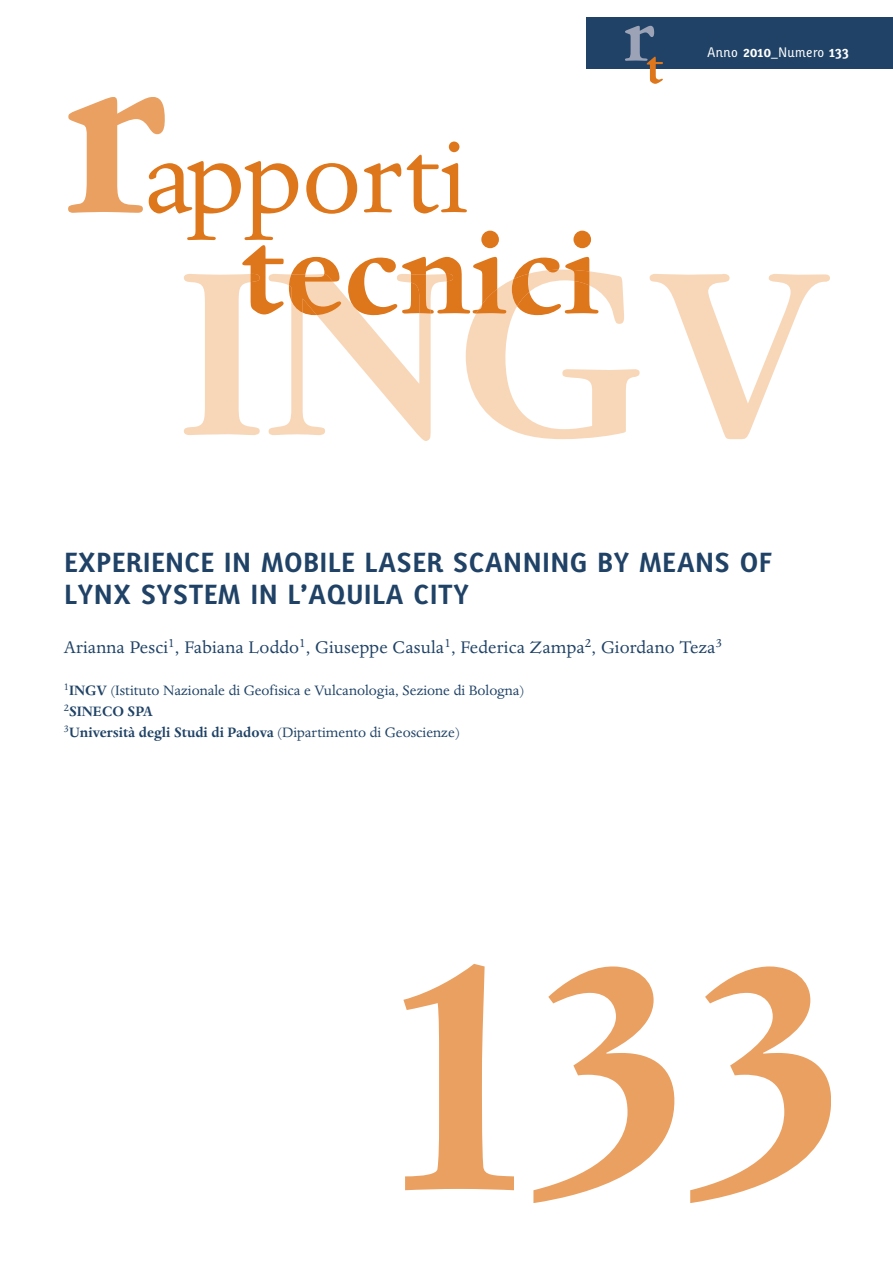
<style>
.page{position:relative;width:893px;height:1263px;background:#fff}
.page>*{position:absolute;margin:0;border:0;box-sizing:border-box;transform-origin:0 0}
.t1{font:700 132px "Dante";color:#de761b}
.t2{font:117px "Dante";color:#de761b}
.t3{font:700 51.6px "Dante";color:#de761b}
.t4{font:700 27px/32.4px "Karbid";letter-spacing:-.01em;color:#1f4266}
.t5{font:19.5px "Dante";letter-spacing:.01em;color:#1f4266}
.t6{font:15.75px/21px "Dante";color:#1f4266}
.t7{font:13.5px "Karbid";color:#fff}
.s1{font-weight:700}
</style>
<div class="page">
<svg style="left:403px;top:964px;width:428px;height:239px"></svg>
<div style="left:587px;top:17px;width:306px;height:51px;background:#1f4266"></div>
<img style="left:625px;top:26px;width:29px;height:35px">
<svg style="left:68px;top:97px;width:97px;height:116px"></svg>
<svg style="left:184px;top:272px;width:646px;height:169px"></svg>
<svg style="left:242px;top:270px;width:356px;height:45px"></svg>
<h2 class="t2" style="left:144px;top:134px;width:325px">apporti</h2>
<h1 class="t1" style="left:240px;top:225px;width:360px">tecnici</h1>
<h3 class="t3" style="left:646px;top:49px;width:19px">t</h3>
<p class="t7" style="left:707px;top:44px;width:143px">Anno <span class="s1">2010</span>_Numero <span class="s1">133</span></p>
<h3 class="t4" style="left:64px;top:546px;width:710px">EXPERIENCE IN MOBILE LASER SCANNING BY MEANS OF<br>LYNX SYSTEM IN L’AQUILA CITY</h3>
<p class="t5" style="left:64px;top:640px;width:660px">Arianna Pesci<sup>1</sup>, Fabiana Loddo<sup>1</sup>, Giuseppe Casula<sup>1</sup>, Federica Zampa<sup>2</sup>, Giordano Teza<sup>3</sup></p>
<p class="t6" style="left:64px;top:681px;width:462px"><sup>1</sup><span class="s1">INGV</span> (Istituto Nazionale di Geofisica e Vulcanologia, Sezione di Bologna)<br><sup>2</sup><span class="s1">SINECO SPA<br></span><sup>3</sup><span class="s1">Università degli Studi di Padova</span> (Dipartimento di Geoscienze)</p>
</div>
